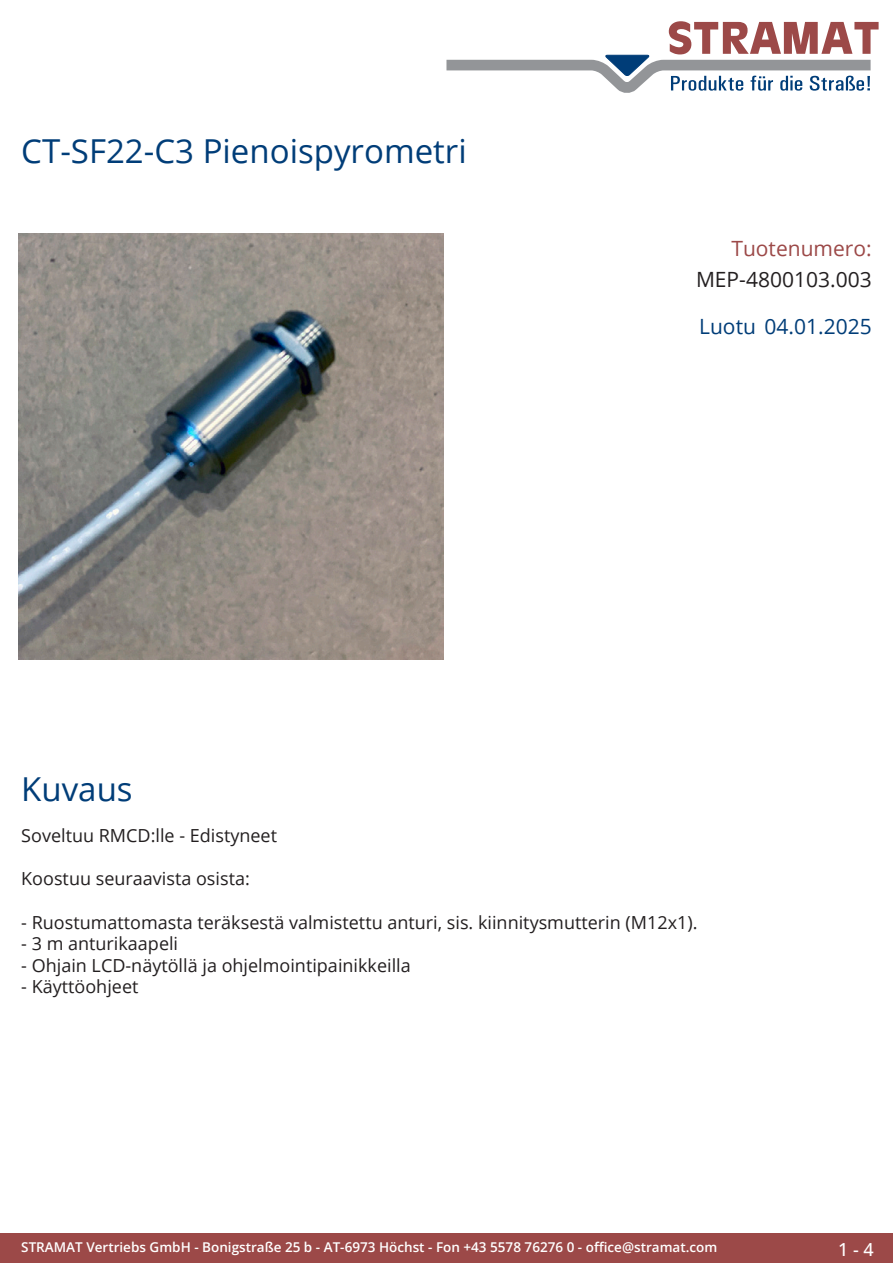
<style>
.page{position:relative;width:893px;height:1263px;background:#fff}
.page>*{position:absolute;margin:0;border:0;box-sizing:border-box;transform-origin:0 0}
.Produkttitel{font:33px "Open Sans";color:#003d78}
.TechDaten_Inhalt{font:21px "Open Sans";color:#231f20}
.Erstellungsdatum{font:21px "Open Sans";color:#003d78}
.TechDaten_Überschrif{font:21px "Open Sans";color:#9c4948}
.Beschreibung_Text{font:18px "Open Sans";color:#231f20}
.t1{font:500 18px "Open Sans";color:#fff}
.t2{font:600 13.5px "Open Sans";color:#fff}
</style>
<div class="page">
<div style="left:0;top:1233px;width:893px;height:30px;background:#9c4948"></div>
<svg style="left:446px;top:21px;width:433px;height:72px"></svg>
<img style="left:18px;top:234px;width:425px;height:425px">
<p class="Produkttitel" style="left:21px;top:128px;width:447px">CT-SF22-C3 Pienoispyrometri</p>
<p class="TechDaten_Überschrif" style="left:731px;top:234px;width:142px">Tuotenumero:</p>
<p class="TechDaten_Inhalt" style="left:696px;top:265px;width:177px">MEP-4800103.003</p>
<p class="Erstellungsdatum" style="left:699px;top:312px;width:174px">Luotu 04.01.2025</p>
<p class="Produkttitel" style="left:21px;top:766px;width:113px">Kuvaus</p>
<p class="Beschreibung_Text" style="left:21px;top:823px;width:257px">Soveltuu RMCD:lle - Edistyneet</p>
<p class="Beschreibung_Text" style="left:21px;top:866px;width:230px">Koostuu seuraavista osista:</p>
<p class="Beschreibung_Text" style="left:21px;top:910px;width:678px">- Ruostumattomasta teräksestä valmistettu anturi, sis. kiinnitysmutterin (M12x1).</p>
<p class="Beschreibung_Text" style="left:21px;top:931px;width:158px">- 3 m anturikaapeli</p>
<p class="Beschreibung_Text" style="left:21px;top:953px;width:391px">- Ohjain LCD-näytöllä ja ohjelmointipainikkeilla</p>
<p class="Beschreibung_Text" style="left:21px;top:974px;width:119px">- Käyttöohjeet</p>
<p class="t2" style="left:21px;top:1238px;width:698px">STRAMAT Vertriebs GmbH - Bonigstraße 25 b - AT-6973 Höchst - Fon +43 5578 76276 0 - office@stramat.com</p>
<p class="t1" style="left:838px;top:1237px;width:37px">1 - 4</p>
</div>
